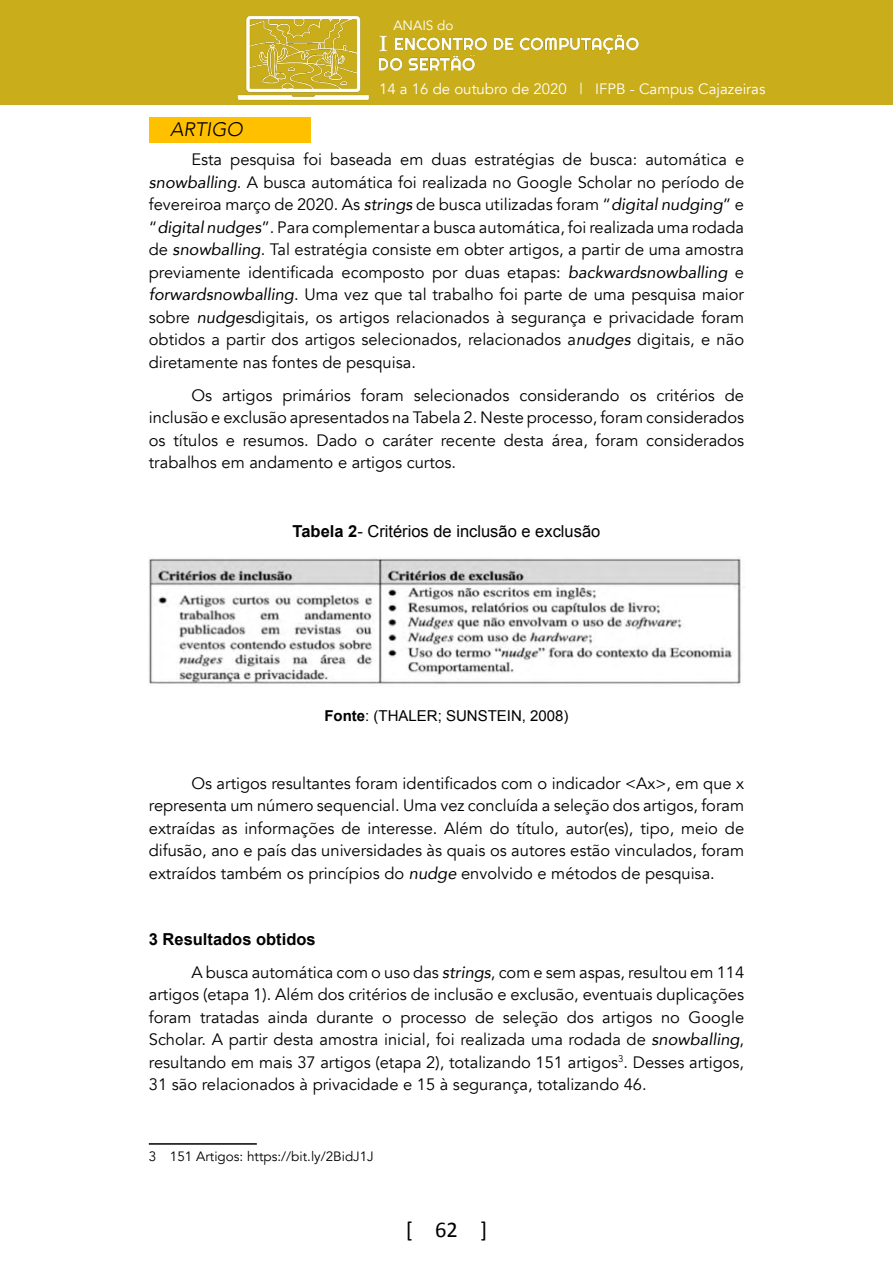
<style>
.page{position:relative;width:893px;height:1263px;background:#fff}
.page>*{position:absolute;margin:0;border:0;box-sizing:border-box;transform-origin:0 0}
.t1{font:22.5px "Calibri";color:#000}
.t2{font:22.5px "Plantagenet Cherokee";color:#fff}
.t3{font:italic 300 19.5px "Avenir";color:#000}
.t4{font:16.5px/22.5px "Avenir";color:#000;text-align:justify}
.t5{font:16.5px "Arial";color:#000}
.t6{font:700 16.5px "Arial";color:#000}
.t7{font:15px "Avenir";color:#fff}
.t8{font:15px "Arial";color:#000}
.t9{font:13.5px "Avenir";color:#000}
.t10{font:13.5px "Avenir";color:#fff}
.s1{font-style:italic}
.s2{font-weight:700}
</style>
<div class="page">
<div style="left:149px;top:117px;width:161px;height:26px;background:#ffc000"></div>
<div style="left:0;top:0;width:893px;height:104px;background:#caad1a"></div>
<img style="left:394px;top:35px;width:245px;height:19px">
<img style="left:378px;top:56px;width:97px;height:15px">
<img style="left:237px;top:15px;width:132px;height:85px">
<img style="left:149px;top:558px;width:592px;height:126px">
<hr style="left:149px;top:1143px;width:108px;height:2px;background:#000">
<p class="t10" style="left:393px;top:17px;width:62px">ANAIS do</p>
<h1 class="t2" style="left:379px;top:30px;width:10px">I</h1>
<p class="t3" style="left:170px;top:118px;width:74px">ARTIGO</p>
<p class="t7" style="left:379px;top:80px;width:388px">14 a 16 de outubro de 2020 | IFPB - Campus Cajazeiras</p>
<p class="t4" style="left:149px;top:149px;width:597px;text-indent:43px">Esta pesquisa foi baseada em duas estratégias de busca: automática e <span class="s1">snowballing</span>. A busca automática foi realizada no Google Scholar no período de fevereiroa março de 2020. As <span class="s1">strings</span> de busca utilizadas foram “<span class="s1">digital nudging</span>” e “<span class="s1">digital nudges</span>”. Para complementar a busca automática, foi realizada uma rodada de <span class="s1">snowballing</span>. Tal estratégia consiste em obter artigos, a partir de uma amostra previamente identificada ecomposto por duas etapas: <span class="s1">backwardsnowballing</span> e <span class="s1">forwardsnowballing</span>. Uma vez que tal trabalho foi parte de uma pesquisa maior sobre <span class="s1">nudges</span>digitais, os artigos relacionados à segurança e privacidade foram obtidos a partir dos artigos selecionados, relacionados a<span class="s1">nudges</span> digitais, e não diretamente nas fontes de pesquisa.</p>
<p class="t4" style="left:149px;top:384px;width:597px;text-indent:43px">Os artigos primários foram selecionados considerando os critérios de inclusão e exclusão apresentados na Tabela 2. Neste processo, foram considerados os títulos e resumos. Dado o caráter recente desta área, foram considerados trabalhos em andamento e artigos curtos.</p>
<p class="t5" style="left:293px;top:520px;width:309px"><span class="s2">Tabela 2</span>- Critérios de inclusão e exclusão</p>
<p class="t8" style="left:324px;top:706px;width:246px"><span class="s2">Fonte</span>: (THALER; SUNSTEIN, 2008)</p>
<p class="t4" style="left:149px;top:772px;width:597px;text-indent:43px">Os artigos resultantes foram identificados com o indicador &lt;Ax&gt;, em que x representa um número sequencial. Uma vez concluída a seleção dos artigos, foram extraídas as informações de interesse. Além do título, autor(es), tipo, meio de difusão, ano e país das universidades às quais os autores estão vinculados, foram extraídos também os princípios do <span class="s1">nudge</span> envolvido e métodos de pesquisa.</p>
<p class="t6" style="left:149px;top:928px;width:168px">3 Resultados obtidos</p>
<p class="t4" style="left:149px;top:961px;width:597px;text-indent:43px">A busca automática com o uso das <span class="s1">strings</span>, com e sem aspas, resultou em 114 artigos (etapa 1). Além dos critérios de inclusão e exclusão, eventuais duplicações foram tratadas ainda durante o processo de seleção dos artigos no Google Scholar. A partir desta amostra inicial, foi realizada uma rodada de <span class="s1">snowballing</span>, resultando em mais 37 artigos (etapa 2), totalizando 151 artigos<sup>3</sup>. Desses artigos, 31 são relacionados à privacidade e 15 à segurança, totalizando 46.</p>
<p class="t9" style="left:149px;top:1148px;width:226px">3 151 Artigos: https://bit.ly/2BidJ1J</p>
<h1 class="t1" style="left:406px;top:1216px;width:83px">[ 62 ]</h1>
</div>
